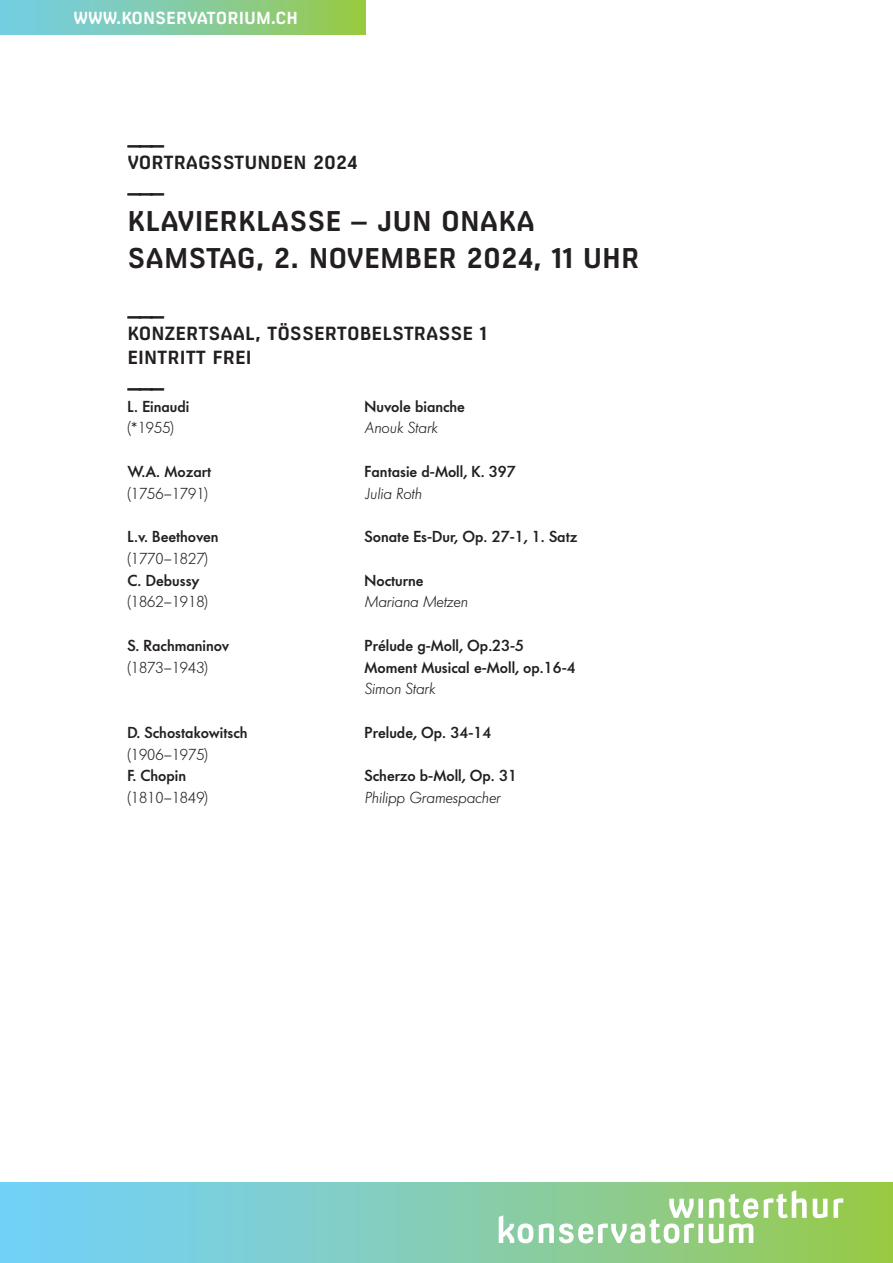
<style>
.page{position:relative;width:893px;height:1263px;background:#fff}
.page>*{position:absolute;margin:0;border:0;box-sizing:border-box;transform-origin:0 0}
.t1{font:700 27px "Milibus Rg";color:#231f20}
.Strich{font:700 22.5px "Milibus Rg";color:#231f20}
.Titel_klein{font:700 18px "Milibus Rg";color:#231f20}
.t2{font:700 16.5px "Milibus Rg";color:#fff}
.Schüler_in{font:500 15.75px "Futura BQ";color:#231f20}
.Schüler_in-2{font:300 15.75px "Futura BQ";color:#231f20}
.Schüler_in-3{font:italic 300 15.75px "Futura BQ";color:#231f20}
</style>
<div class="page">
<div style="left:0;top:0;width:365px;height:34px;background:linear-gradient(to right,#72ceef,#98c94b)"></div>
<svg style="left:0;top:1182px;width:893px;height:81px"></svg>
<svg style="left:499px;top:1190px;width:344px;height:53px"></svg>
<p class="t2" style="left:74px;top:8px;width:226px">WWW.KONSERVATORIUM.CH</p>
<p class="Strich" style="left:128px;top:123px;width:38px">___</p>
<p class="Titel_klein" style="left:128px;top:152px;width:231px">VORTRAGSSTUNDEN 2024</p>
<p class="Strich" style="left:128px;top:171px;width:38px">___</p>
<p class="t1" style="left:128px;top:205px;width:409px">KLAVIERKLASSE – JUN ONAKA</p>
<p class="t1" style="left:128px;top:242px;width:514px">SAMSTAG, 2. NOVEMBER 2024, 11 UHR</p>
<p class="Strich" style="left:128px;top:294px;width:38px">___</p>
<p class="Titel_klein" style="left:128px;top:323px;width:361px">KONZERTSAAL, TÖSSERTOBELSTRASSE 1</p>
<p class="Titel_klein" style="left:128px;top:347px;width:126px">EINTRITT FREI</p>
<p class="Strich" style="left:128px;top:366px;width:38px">___</p>
<p class="Schüler_in" style="left:128px;top:396px;width:63px">L. Einaudi</p>
<p class="Schüler_in" style="left:365px;top:396px;width:102px">Nuvole bianche</p>
<p class="Schüler_in-2" style="left:128px;top:418px;width:48px">(*1955)</p>
<p class="Schüler_in-3" style="left:365px;top:418px;width:75px">Anouk Stark</p>
<p class="Schüler_in" style="left:128px;top:461px;width:85px">W.A. Mozart</p>
<p class="Schüler_in" style="left:365px;top:461px;width:153px">Fantasie d-Moll, K. 397</p>
<p class="Schüler_in-2" style="left:128px;top:483px;width:82px">(1756–1791)</p>
<p class="Schüler_in-3" style="left:365px;top:483px;width:59px">Julia Roth</p>
<p class="Schüler_in" style="left:128px;top:526px;width:93px">L.v. Beethoven</p>
<p class="Schüler_in" style="left:365px;top:526px;width:214px">Sonate Es-Dur, Op. 27-1, 1. Satz</p>
<p class="Schüler_in-2" style="left:128px;top:548px;width:82px">(1770–1827)</p>
<p class="Schüler_in" style="left:128px;top:570px;width:74px">C. Debussy</p>
<p class="Schüler_in" style="left:365px;top:570px;width:60px">Nocturne</p>
<p class="Schüler_in-2" style="left:128px;top:592px;width:82px">(1862–1918)</p>
<p class="Schüler_in-3" style="left:365px;top:592px;width:104px">Mariana Metzen</p>
<p class="Schüler_in" style="left:128px;top:635px;width:103px">S. Rachmaninov</p>
<p class="Schüler_in" style="left:365px;top:635px;width:161px">Prélude g-Moll, Op.23-5</p>
<p class="Schüler_in-2" style="left:128px;top:657px;width:82px">(1873–1943)</p>
<p class="Schüler_in" style="left:365px;top:657px;width:213px">Moment Musical e-Moll, op.16-4</p>
<p class="Schüler_in-3" style="left:365px;top:679px;width:72px">Simon Stark</p>
<p class="Schüler_in" style="left:128px;top:722px;width:121px">D. Schostakowitsch</p>
<p class="Schüler_in" style="left:365px;top:722px;width:128px">Prelude, Op. 34-14</p>
<p class="Schüler_in-2" style="left:128px;top:744px;width:82px">(1906–1975)</p>
<p class="Schüler_in" style="left:128px;top:765px;width:60px">F. Chopin</p>
<p class="Schüler_in" style="left:365px;top:765px;width:154px">Scherzo b-Moll, Op. 31</p>
<p class="Schüler_in-2" style="left:128px;top:787px;width:82px">(1810–1849)</p>
<p class="Schüler_in-3" style="left:365px;top:787px;width:137px">Philipp Gramespacher</p>
</div>
